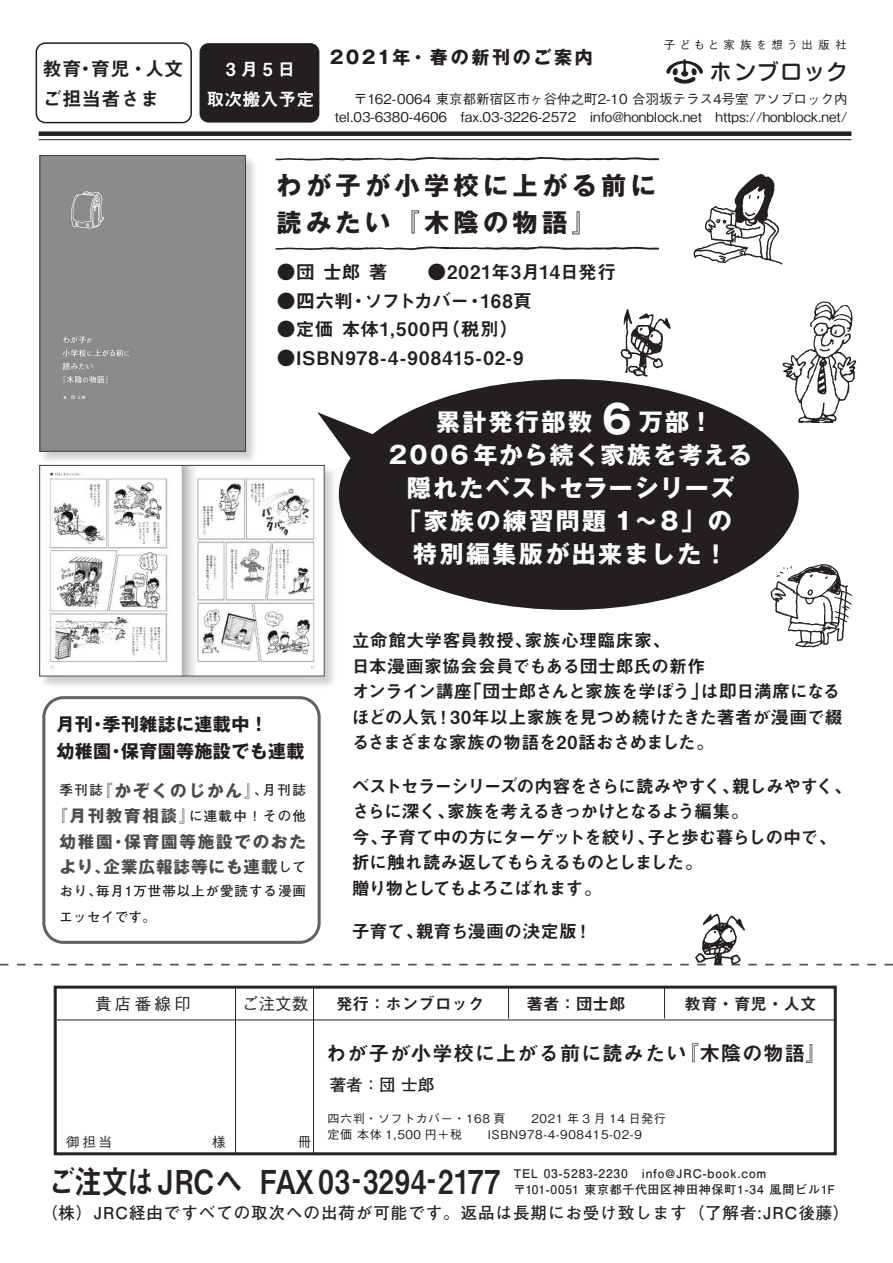
<style>
.page{position:relative;width:893px;height:1263px;background:#fff}
.page>*{position:absolute;margin:0;border:0;box-sizing:border-box;transform-origin:0 0}
.t1{font:33px "Midashi Go Pro MB31";letter-spacing:.02em;color:#262220;scale:.83 1}
.t2{font:700 25.2px/37.3px "Gothic MB101 Pro";letter-spacing:.17em;color:#241f1f}
.t3{font:700 24px/33px "Gothic MB101";letter-spacing:.1em;color:#fff;text-align:center}
.t4{font:500 21.75px "Shin M Go Pro";letter-spacing:.05em;color:#241f1f}
.t5{font:20.7px "Midashi Go Pro MB31";letter-spacing:.025em;color:#241f1f}
.t6{font:19.5px/30px "Midashi Go Pr 5 MB31";color:#241f1f}
.t7{font:18.75px "Midashi Go Pr 5 MB31";letter-spacing:.055em;color:#241f1f}
.t8{font:18.75px "Midashi Go Pr 5 MB31";letter-spacing:.005em;color:#241f1f}
.t9{font:18.75px "Midashi Go Pr 5 MB31";letter-spacing:-.01em;color:#241f1f}
.t10{font:18.75px "Midashi Go Pr 5 MB31";letter-spacing:.03em;color:#241f1f}
.t11{font:18px/25.5px "Midashi Go Pr 5 MB31";letter-spacing:-.065em;color:#241f1f}
.t12{font:18px/25.5px "Midashi Go Pr 5 MB31";letter-spacing:-.02em;color:#241f1f}
.t13{font:700 18px/27px "Gothic MB101 Pro";letter-spacing:.02em;color:#241f1f}
.t14{font:700 18px "Gothic MB101 Pro";letter-spacing:.15em;color:#241f1f}
.t15{font:18px "Midashi Go Pr 5 MB31";letter-spacing:-.005em;color:#241f1f}
.t16{font:18px/30px "Midashi Go Pro MB31";color:#fff;text-align:center}
.t17{font:700 16.5px/25.5px "Gothic MB101 Pro";letter-spacing:.11em;color:#4e4b4c;text-align:center}
.t18{font:700 16.5px "Futo Go B101 Pro";letter-spacing:.06em;color:#262220}
.t19{font:16.5px "Midashi Go Pro MB31";color:#262220}
.t20{font:500 16.5px "Gothic BBB Pro";letter-spacing:.2em;color:#262220}
.t21{font:700 16.5px "Futo Go B101 Pro";color:#241f1f}
.t22{font:500 13.5px/18px "Gothic BBB Pro";color:#241f1f;text-align:right}
.t23{font:700 13.5px/25.5px "Futo Go B101 Pro";letter-spacing:.07em;color:#241f1f}
.t24{font:500 13.5px "Gothic BBB Pro";color:#262220}
.t25{font:500 12px/16.5px "Gothic BBB Pro";letter-spacing:.05em;color:#241f1f}
.t26{font:700 12px "Futo Go B101 Pro";letter-spacing:.075em;color:#262220}
.t27{font:700 12px "Futo Go B101 Pro";letter-spacing:.055em;color:#262220}
.t28{font:500 11.4px "Gothic BBB Pro";letter-spacing:.36em;color:#241f1f}
.s1{font-family:"Futo Go B101 Pro";font-size:13.5px;color:#241f1f}
.s2{font-size:39px}
</style>
<div class="page">
<div style="left:200px;top:43px;width:119px;height:80px;background:#241f1f;border-radius:9px"></div>
<div style="left:54px;top:986px;width:783px;height:169px;border:3px solid #262220"></div>
<div style="left:39px;top:131px;width:812px;height:5px;background:#241f1f"></div>
<hr style="left:39px;top:139px;width:812px;height:1px;background:#241f1f">
<hr style="left:57px;top:1019px;width:777px;height:1px;background:#262220">
<hr style="left:237px;top:1153px;width:597px;height:1px;background:#262220">
<hr style="left:235px;top:987px;width:1px;height:167px;background:#262220">
<hr style="left:313px;top:987px;width:1px;height:167px;background:#262220">
<hr style="left:508px;top:987px;width:1px;height:31px;background:#262220">
<hr style="left:664px;top:987px;width:1px;height:31px;background:#262220">
<svg style="left:666px;top:59px;width:37px;height:25px"></svg>
<svg style="left:782px;top:301px;width:74px;height:122px"></svg>
<svg style="left:275px;top:157px;width:384px;height:4px"></svg>
<svg style="left:275px;top:246px;width:384px;height:4px"></svg>
<img style="left:39px;top:464px;width:301px;height:222px">
<img style="left:39px;top:155px;width:222px;height:310px">
<div style="left:42px;top:157px;width:202px;height:292px;background:#8b8b8d"></div>
<div style="left:40px;top:155px;width:206px;height:296px;border:1px solid #444041"></div>
<img style="left:41px;top:467px;width:281px;height:207px">
<svg style="left:182px;top:467px;width:14px;height:207px"></svg>
<div style="left:39px;top:465px;width:285px;height:211px;border:1px solid #444041"></div>
<svg style="left:620px;top:309px;width:51px;height:68px"></svg>
<div style="left:36px;top:42px;width:156px;height:81px;border:2px solid #241f1f;border-radius:9px"></div>
<div style="left:339px;top:379px;width:460px;height:231px;background:#241f1f;border-radius:50%"></div>
<svg style="left:317px;top:412px;width:66px;height:53px"></svg>
<svg style="left:693px;top:174px;width:89px;height:91px"></svg>
<svg style="left:0;top:913px;width:893px;height:52px"></svg>
<svg style="left:770px;top:564px;width:82px;height:84px"></svg>
<div style="left:42px;top:696px;width:279px;height:248px;border:3px solid #636062;border-radius:20px"></div>
<p class="t6" style="left:43px;top:53px;width:143px">教育・育児・人文ご担当者さま</p>
<p class="t16" style="left:207px;top:52px;width:109px">3月5日<br>取次搬入予定</p>
<p class="t14" style="left:330px;top:43px;width:265px">2021年・春の新刊のご案内</p>
<p class="t28" style="left:664px;top:36px;width:185px">子どもと家族を想う出版社</p>
<p class="t4" style="left:710px;top:54px;width:140px">ホンブロック</p>
<p class="t22" style="left:335px;top:89px;width:514px">〒162-0064 東京都新宿区市ヶ谷仲之町2-10 合羽坂テラス4号室 アソブロック内tel.03-6380-4606　fax.03-3226-2572　info@honblock.net　https://honblock.net/</p>
<h2 class="t2" style="left:277px;top:163px;width:381px">わが子が小学校に上がる前に読みたい『木陰の物語』</h2>
<p class="t8" style="left:277px;top:257px;width:341px">●団 士郎 著　 ●2021年3月14日発行</p>
<p class="t9" style="left:277px;top:285px;width:256px">●四六判・ソフトカバー・168頁</p>
<p class="t10" style="left:277px;top:314px;width:253px">●定価 本体1,500円（税別）　</p>
<p class="t7" style="left:277px;top:342px;width:248px">●ISBN978-4-908415-02-9</p>
<p class="t13" style="left:56px;top:709px;width:250px">月刊・季刊雑誌に連載中！<br>幼稚園・保育園等施設でも連載</p>
<p class="t17" style="left:51px;top:775px;width:256px"><span class="s1">季刊誌</span>『かぞくのじかん』<span class="s1">、月刊誌</span>『月刊教育相談』<span class="s1">に連載中！その他</span>幼稚園・保育園等施設でのおたより、企業広報誌等にも連載<span class="s1">して</span></p>
<p class="t23" style="left:59px;top:876px;width:248px">おり、毎月1万世帯以上が愛読する漫画エッセイです。</p>
<h3 class="t3" style="left:389px;top:403px;width:365px">累計発行部数 <span class="s2">6</span> 万部 !<br>2006 年から続く家族を考える隠れたベストセラーシリーズ<br>「家族の練習問題 1～8」の特別編集版が出来ました！</h3>
<p class="t12" style="left:352px;top:627px;width:493px">立命館大学客員教授、家族心理臨床家、<br>日本漫画家協会会員でもある団士郎氏の新作<br>オンライン講座「団士郎さんと家族を学ぼう」は即日満席になるほどの人気！30年以上家族を見つめ続けたきた著者が漫画で綴るさまざまな家族の物語を20話おさめました。</p>
<p class="t11" style="left:352px;top:772px;width:502px">ベストセラーシリーズの内容をさらに読みやすく、親しみやすく、さらに深く、家族を考えるきっかけとなるよう編集。<br>今、子育て中の方にターゲットを絞り、子と歩む暮らしの中で、折に触れ読み返してもらえるものとしました。<br>贈り物としてもよろこばれます。</p>
<p class="t15" style="left:352px;top:917px;width:242px">子育て、親育ち漫画の決定版！</p>
<p class="t20" style="left:95px;top:990px;width:97px">貴店番線印</p>
<p class="t20" style="left:242px;top:990px;width:67px">ご注文数</p>
<p class="t19" style="left:336px;top:991px;width:150px">発行：ホンブロック</p>
<p class="t19" style="left:526px;top:991px;width:100px">著者：団士郎</p>
<p class="t19" style="left:684px;top:991px;width:133px">教育・育児・人文</p>
<p class="t24" style="left:298px;top:1131px;width:15px">冊</p>
<p class="t5" style="left:326px;top:1037px;width:502px">わが子が小学校に上がる前に読みたい『木陰の物語』</p>
<p class="t21" style="left:330px;top:1072px;width:106px">著者：団 士郎</p>
<p class="t25" style="left:327px;top:1108px;width:340px">四六判・ソフトカバー・168 頁　　2021 年 3 月 14 日発行定価 本体 1,500 円＋税　　ISBN978-4-908415-02-9</p>
<h1 class="t1" style="left:48px;top:1155px;width:546px">ご注文はJRCへ FAX 03-3294-2177</h1>
<p class="t26" style="left:514px;top:1164px;width:254px">TEL 03-5283-2230　info@JRC-book.com</p>
<p class="t27" style="left:514px;top:1180px;width:323px">〒101-0051 東京都千代田区神田神保町1-34 風間ビル1F</p>
<p class="t18" style="left:41px;top:1200px;width:810px">（株）JRC経由ですべての取次への出荷が可能です。返品は長期にお受け致します（了解者:JRC後藤）</p>
</div>
